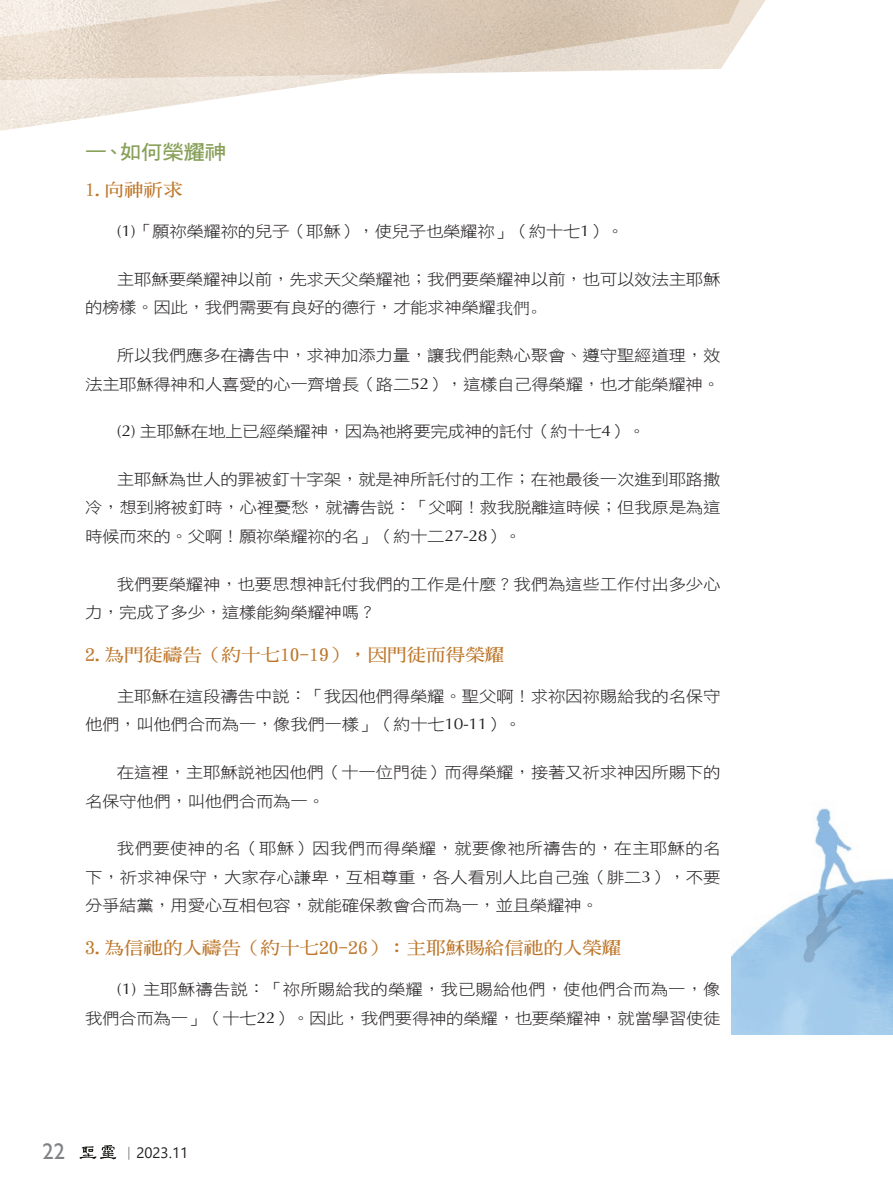
<style>
.page{position:relative;width:893px;height:1191px;background:#fff}
.page>*{position:absolute;margin:0;border:0;box-sizing:border-box;transform-origin:0 0}
.t1{font:22.5px "Gill Sans";color:#808285}
.大標{font:20.25px "DF Hei W7 WIN BF";letter-spacing:-.035em;color:#88a059;scale:1.08 1}
.中標{font:17.55px "DF Ming W7 WIN BF";color:#bd7629;scale:1.11 1}
.t2{font:15.75px/28.5px "DF Hei W3 WIN BF";letter-spacing:-.02em;color:#231f20;scale:1.11 1}
.t3{font:15px "Segoe UI";color:#231f20}
.s1{font-family:"Optima"}
.s2{font-family:"Adobe Song Std";font-weight:300}
.s3{font-family:"Adobe Ming Std";font-weight:300}
</style>
<div class="page">
<svg style="left:80px;top:1145px;width:36px;height:14px"></svg>
<img style="left:732px;top:808px;width:161px;height:226px">
<img style="left:0;top:0;width:766px;height:131px">
<p class="大標" style="left:85px;top:141px;width:132px">一、如何榮耀神</p>
<p class="中標" style="left:85px;top:181px;width:89px">1.向神祈求</p>
<p class="t2" style="left:117px;top:217px;width:458px"><span class="s1">(1)</span>「願祢榮耀祢的兒子（耶穌），使兒子也榮耀祢」（約十七<span class="s1">1</span>）。</p>
<p class="t2" style="left:85px;top:265px;width:574px;text-indent:32px">主耶穌要榮耀神以前，先求天父榮耀祂；我們要榮耀神以前，也可以效法主耶穌的榜樣。因此，我們需要有良好的德行，才能求神榮耀<span class="s2">我們。</span></p>
<p class="t2" style="left:85px;top:341px;width:574px;text-align:right">所以我們應多在禱告中，求神加添力量，讓我們能熱心聚會、遵守聖經道理，效<br>法主耶穌得神和人喜愛的心一齊增長（路二<span class="s1">52</span>），這樣自己得榮耀，也才能榮耀神。</p>
<p class="t2" style="left:117px;top:417px;width:478px"><span class="s1">(2)</span> 主耶穌在地上已經榮耀神，因為祂將要完成神的託付（約十七<span class="s1">4</span>）。</p>
<p class="t2" style="left:85px;top:465px;width:574px;text-align:justify;text-indent:32px">主耶穌為世人的罪被釘十字架，就是神所託付的工作；在祂最後一次進到耶路撒冷，想到將被釘時，心裡憂愁，就禱告說：「父啊！救我脫離這時候；但我原是為這時候而來的。父啊！願祢榮耀祢的名」（約十二<span class="s1">27-28</span>）。</p>
<p class="t2" style="left:85px;top:569px;width:574px;text-indent:32px">我們要榮耀神，也要思想神託付我們的工作是什麼？我們為這些工作付出多少心力，完成了多少，這樣能夠榮耀神嗎？</p>
<p class="中標" style="left:85px;top:646px;width:379px">2.為門徒禱告（約十七10-19），因門徒而得榮耀</p>
<p class="t2" style="left:85px;top:682px;width:574px;text-indent:32px">主耶穌在這段禱告中說：「我因他們得榮耀。聖父啊！求祢因祢賜給我的名保守他們，叫他們合而為一，像我們一樣」（約十七<span class="s1">10-11</span>）。</p>
<p class="t2" style="left:85px;top:758px;width:574px;text-indent:32px">在這裡，主耶穌說祂因他們（十一位門徒）而得榮耀，接著又祈求神因所賜下的名保守他們，叫他們合而為一。</p>
<p class="t2" style="left:85px;top:834px;width:574px;text-align:justify;text-indent:32px">我們要使神的名（耶穌）因我們而得榮耀，就要像祂所禱告的，在主耶穌的名下，祈求神保守，大家存心謙卑，互相尊重，各人看別人比自己強（腓二<span class="s1">3</span>），不要分爭結黨，用愛心互相包容，就能確保教會合而為一，並且榮耀神。</p>
<p class="中標" style="left:85px;top:939px;width:485px">3.為信祂的人禱告（約十七20-26）：主耶穌賜給信祂的人榮耀</p>
<p class="t2" style="left:85px;top:975px;width:574px;text-align:right"><span class="s1">(1)</span> 主耶穌禱告說：「祢所賜給我的榮耀，我已賜給他們，使他們合而為一，像<br>我們合而為一」（十七<span class="s1">22</span>）。因此，我們要得神的榮耀，也要榮耀神，就當學習使徒</p>
<h1 class="t1" style="left:43px;top:1138px;width:24px">22</h1>
<p class="t3" style="left:121px;top:1138px;width:68px"><span class="s3">｜</span>2023.11</p>
</div>
